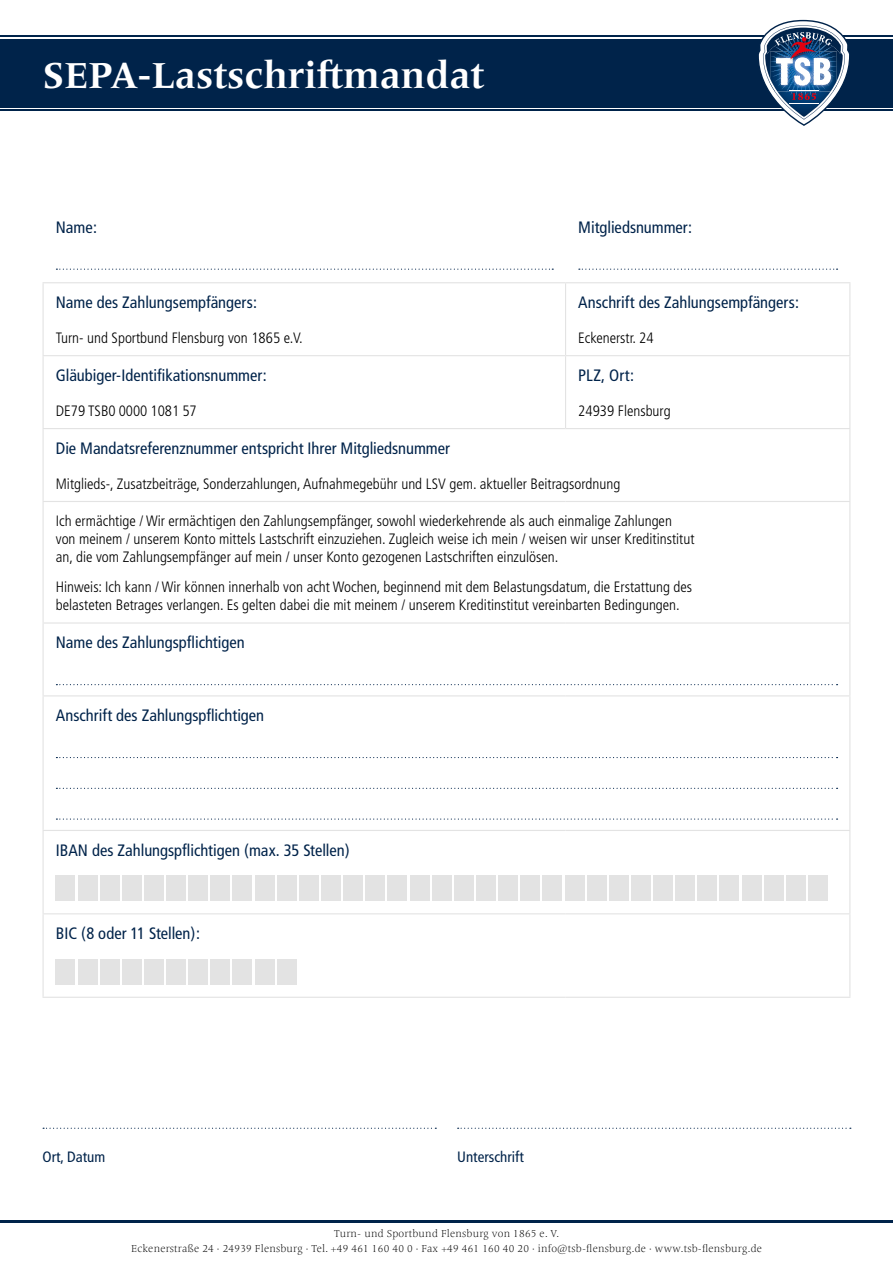
<style>
.page{position:relative;width:893px;height:1263px;background:#fff}
.page>*{position:absolute;margin:0;border:0;box-sizing:border-box;transform-origin:0 0}
.t1{font:700 37.8px "Frutiger Serif LT Pro";color:#fff}
.t2{font:condensed 16.5px "Frutiger";color:#00234a}
.t3{font:300 condensed 15px/18px "Frutiger";color:#000}
.t4{font:condensed 15px "Frutiger";color:#00234a}
.t5{font:300 10.5px/15px "Frutiger Serif LT Pro";letter-spacing:.02em;color:#000;text-align:center}
</style>
<div class="page">
<hr style="left:0;top:1220px;width:893px;height:3px;background:#00234a">
<hr style="left:0;top:109px;width:893px;height:2px;background:#00234a">
<hr style="left:0;top:35px;width:893px;height:2px;background:#00234a">
<svg style="left:43px;top:1128px;width:393px;height:1px"></svg>
<svg style="left:458px;top:1128px;width:393px;height:1px"></svg>
<hr style="left:43px;top:283px;width:1px;height:72px;background:#e3e3e3">
<hr style="left:43px;top:356px;width:1px;height:72px;background:#e3e3e3">
<hr style="left:43px;top:429px;width:1px;height:72px;background:#e3e3e3">
<hr style="left:43px;top:502px;width:1px;height:120px;background:#e3e3e3">
<hr style="left:43px;top:624px;width:1px;height:71px;background:#e3e3e3">
<hr style="left:43px;top:696px;width:1px;height:134px;background:#e3e3e3">
<hr style="left:43px;top:831px;width:1px;height:82px;background:#e3e3e3">
<hr style="left:43px;top:914px;width:1px;height:83px;background:#e3e3e3">
<hr style="left:43px;top:282px;width:523px;height:1px;background:#e3e3e3">
<hr style="left:566px;top:282px;width:284px;height:1px;background:#e3e3e3">
<hr style="left:565px;top:283px;width:1px;height:72px;background:#e3e3e3">
<hr style="left:849px;top:283px;width:1px;height:72px;background:#e3e3e3">
<hr style="left:565px;top:356px;width:1px;height:72px;background:#e3e3e3">
<hr style="left:849px;top:356px;width:1px;height:72px;background:#e3e3e3">
<hr style="left:849px;top:429px;width:1px;height:72px;background:#e3e3e3">
<hr style="left:849px;top:502px;width:1px;height:120px;background:#e3e3e3">
<hr style="left:849px;top:624px;width:1px;height:71px;background:#e3e3e3">
<hr style="left:849px;top:696px;width:1px;height:134px;background:#e3e3e3">
<hr style="left:849px;top:831px;width:1px;height:82px;background:#e3e3e3">
<hr style="left:849px;top:914px;width:1px;height:83px;background:#e3e3e3">
<hr style="left:43px;top:355px;width:523px;height:1px;background:#e3e3e3">
<hr style="left:566px;top:355px;width:284px;height:1px;background:#e3e3e3">
<hr style="left:43px;top:428px;width:523px;height:1px;background:#e3e3e3">
<hr style="left:566px;top:428px;width:284px;height:1px;background:#e3e3e3">
<hr style="left:43px;top:501px;width:523px;height:1px;background:#e3e3e3">
<hr style="left:566px;top:501px;width:284px;height:1px;background:#e3e3e3">
<hr style="left:43px;top:622px;width:523px;height:2px;background:#e3e3e3">
<hr style="left:566px;top:622px;width:284px;height:2px;background:#e3e3e3">
<hr style="left:43px;top:695px;width:523px;height:1px;background:#e3e3e3">
<hr style="left:566px;top:695px;width:284px;height:1px;background:#e3e3e3">
<hr style="left:43px;top:830px;width:523px;height:1px;background:#e3e3e3">
<hr style="left:566px;top:830px;width:284px;height:1px;background:#e3e3e3">
<hr style="left:43px;top:913px;width:523px;height:1px;background:#e3e3e3">
<hr style="left:566px;top:913px;width:284px;height:1px;background:#e3e3e3">
<hr style="left:43px;top:997px;width:523px;height:1px;background:#e3e3e3">
<hr style="left:566px;top:997px;width:284px;height:1px;background:#e3e3e3">
<svg style="left:56px;top:269px;width:497px;height:1px"></svg>
<svg style="left:579px;top:269px;width:259px;height:1px"></svg>
<svg style="left:56px;top:684px;width:782px;height:1px"></svg>
<svg style="left:56px;top:757px;width:782px;height:1px"></svg>
<svg style="left:56px;top:788px;width:782px;height:1px"></svg>
<svg style="left:56px;top:818px;width:782px;height:2px"></svg>
<div style="left:56px;top:875px;width:19px;height:26px;background:#e3e3e3"></div>
<div style="left:78px;top:875px;width:19px;height:26px;background:#e3e3e3"></div>
<div style="left:100px;top:875px;width:19px;height:26px;background:#e3e3e3"></div>
<div style="left:122px;top:875px;width:19px;height:26px;background:#e3e3e3"></div>
<div style="left:144px;top:875px;width:20px;height:26px;background:#e3e3e3"></div>
<div style="left:167px;top:875px;width:19px;height:26px;background:#e3e3e3"></div>
<div style="left:189px;top:875px;width:19px;height:26px;background:#e3e3e3"></div>
<div style="left:211px;top:875px;width:19px;height:26px;background:#e3e3e3"></div>
<div style="left:233px;top:875px;width:19px;height:26px;background:#e3e3e3"></div>
<div style="left:255px;top:875px;width:19px;height:26px;background:#e3e3e3"></div>
<div style="left:277px;top:875px;width:19px;height:26px;background:#e3e3e3"></div>
<div style="left:299px;top:875px;width:19px;height:26px;background:#e3e3e3"></div>
<div style="left:321px;top:875px;width:20px;height:26px;background:#e3e3e3"></div>
<div style="left:344px;top:875px;width:19px;height:26px;background:#e3e3e3"></div>
<div style="left:366px;top:875px;width:19px;height:26px;background:#e3e3e3"></div>
<div style="left:388px;top:875px;width:19px;height:26px;background:#e3e3e3"></div>
<div style="left:410px;top:875px;width:19px;height:26px;background:#e3e3e3"></div>
<div style="left:432px;top:875px;width:19px;height:26px;background:#e3e3e3"></div>
<div style="left:454px;top:875px;width:19px;height:26px;background:#e3e3e3"></div>
<div style="left:476px;top:875px;width:20px;height:26px;background:#e3e3e3"></div>
<div style="left:499px;top:875px;width:19px;height:26px;background:#e3e3e3"></div>
<div style="left:521px;top:875px;width:19px;height:26px;background:#e3e3e3"></div>
<div style="left:543px;top:875px;width:19px;height:26px;background:#e3e3e3"></div>
<div style="left:565px;top:875px;width:19px;height:26px;background:#e3e3e3"></div>
<div style="left:587px;top:875px;width:19px;height:26px;background:#e3e3e3"></div>
<div style="left:609px;top:875px;width:19px;height:26px;background:#e3e3e3"></div>
<div style="left:631px;top:875px;width:19px;height:26px;background:#e3e3e3"></div>
<div style="left:653px;top:875px;width:20px;height:26px;background:#e3e3e3"></div>
<div style="left:676px;top:875px;width:19px;height:26px;background:#e3e3e3"></div>
<div style="left:698px;top:875px;width:19px;height:26px;background:#e3e3e3"></div>
<div style="left:720px;top:875px;width:19px;height:26px;background:#e3e3e3"></div>
<div style="left:742px;top:875px;width:19px;height:26px;background:#e3e3e3"></div>
<div style="left:764px;top:875px;width:19px;height:26px;background:#e3e3e3"></div>
<div style="left:786px;top:875px;width:19px;height:26px;background:#e3e3e3"></div>
<div style="left:808px;top:875px;width:20px;height:26px;background:#e3e3e3"></div>
<div style="left:56px;top:959px;width:19px;height:25px;background:#e3e3e3"></div>
<div style="left:78px;top:959px;width:19px;height:25px;background:#e3e3e3"></div>
<div style="left:100px;top:959px;width:19px;height:25px;background:#e3e3e3"></div>
<div style="left:122px;top:959px;width:19px;height:25px;background:#e3e3e3"></div>
<div style="left:144px;top:959px;width:20px;height:25px;background:#e3e3e3"></div>
<div style="left:167px;top:959px;width:19px;height:25px;background:#e3e3e3"></div>
<div style="left:189px;top:959px;width:19px;height:25px;background:#e3e3e3"></div>
<div style="left:211px;top:959px;width:19px;height:25px;background:#e3e3e3"></div>
<div style="left:233px;top:959px;width:19px;height:25px;background:#e3e3e3"></div>
<div style="left:255px;top:959px;width:19px;height:25px;background:#e3e3e3"></div>
<div style="left:277px;top:959px;width:19px;height:25px;background:#e3e3e3"></div>
<div style="left:0;top:39px;width:893px;height:69px;background:#00234a"></div>
<svg style="left:758px;top:20px;width:91px;height:106px"></svg>
<h1 class="t1" style="left:43px;top:53px;width:443px">SEPA-Lastschriftmandat</h1>
<p class="t2" style="left:56px;top:217px;width:43px">Name:</p>
<p class="t2" style="left:578px;top:217px;width:115px">Mitgliedsnummer:</p>
<p class="t2" style="left:56px;top:293px;width:203px">Name des Zahlungsempfängers:</p>
<p class="t3" style="left:56px;top:329px;width:248px">Turn- und Sportbund Flensburg von 1865 e.V.</p>
<p class="t2" style="left:56px;top:365px;width:212px">Gläubiger-Identifikationsnummer:</p>
<p class="t3" style="left:56px;top:402px;width:142px">DE79 TSB0 0000 1081 57</p>
<p class="t2" style="left:578px;top:293px;width:222px">Anschrift des Zahlungsempfängers:</p>
<p class="t3" style="left:578px;top:329px;width:77px">Eckenerstr. 24</p>
<p class="t2" style="left:578px;top:365px;width:57px">PLZ, Ort:</p>
<p class="t3" style="left:578px;top:402px;width:94px">24939 Flensburg</p>
<p class="t2" style="left:56px;top:438px;width:396px">Die Mandatsreferenznummer entspricht Ihrer Mitgliedsnummer</p>
<p class="t3" style="left:56px;top:475px;width:566px">Mitglieds-, Zusatzbeiträge, Sonderzahlungen, Aufnahmegebühr und LSV gem. aktueller Beitragsordnung</p>
<p class="t3" style="left:56px;top:511px;width:640px">Ich ermächtige / Wir ermächtigen den Zahlungsempfänger, sowohl wiederkehrende als auch einmalige Zahlungen von meinem / unserem Konto mittels Lastschrift einzuziehen. Zugleich weise ich mein / weisen wir unser Kreditinstitut an, die vom Zahlungsempfänger auf mein / unser Konto gezogenen Lastschriften einzulösen.</p>
<p class="t3" style="left:56px;top:578px;width:638px">Hinweis: Ich kann / Wir können innerhalb von acht Wochen, beginnend mit dem Belastungsdatum, die Erstattung des belasteten Betrages verlangen. Es gelten dabei die mit meinem / unserem Kreditinstitut vereinbarten Bedingungen.</p>
<p class="t2" style="left:56px;top:633px;width:190px">Name des Zahlungspflichtigen</p>
<p class="t2" style="left:56px;top:706px;width:210px">Anschrift des Zahlungspflichtigen</p>
<p class="t2" style="left:56px;top:840px;width:295px">IBAN des Zahlungspflichtigen (max. 35 Stellen)</p>
<p class="t2" style="left:56px;top:924px;width:146px">BIC (8 oder 11 Stellen):</p>
<p class="t4" style="left:43px;top:1148px;width:64px">Ort, Datum</p>
<p class="t4" style="left:457px;top:1148px;width:68px">Unterschrift</p>
<p class="t5" style="left:131px;top:1226px;width:632px">Turn- und Sportbund Flensburg von 1865 e. V.<br>Eckenerstraße 24 · 24939 Flensburg · Tel. +49 461 160 40 0 · Fax +49 461 160 40 20 · info@tsb-flensburg.de · www.tsb-flensburg.de</p>
</div>
